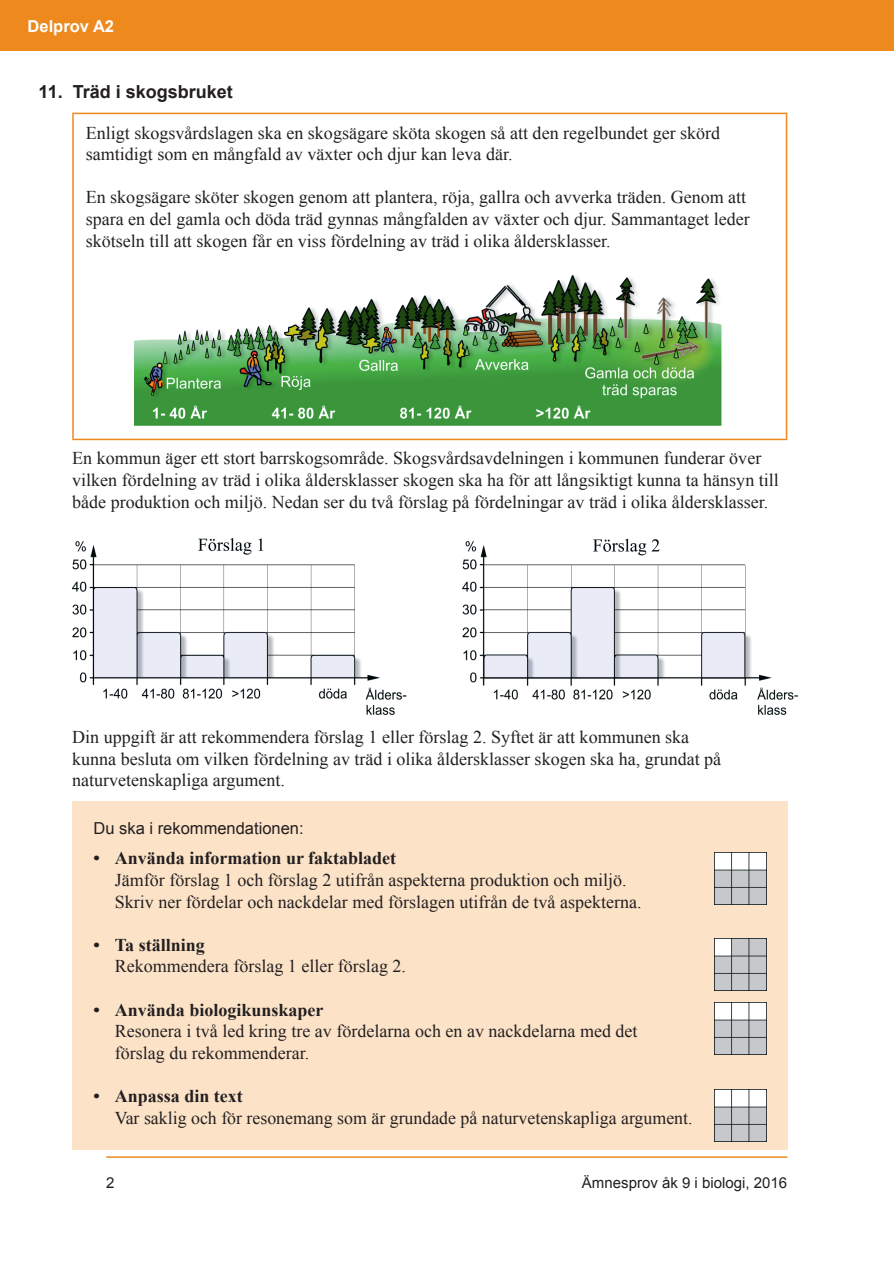
<style>
.page{position:relative;width:895px;height:1264px;background:#fff}
.page>*{position:absolute;margin:0;border:0;box-sizing:border-box;transform-origin:0 0}
.t1{font:18px/21.6px "Times New Roman";color:#231f20}
.t2{font:700 18px "Times New Roman";color:#231f20}
.t3{font:700 18px "Arial";color:#231f20}
.t4{font:16.5px "Arial";color:#231f20}
.t5{font:700 16.5px "Arial";color:#fff}
.t6{font:15px "Arial";color:#231f20}
</style>
<div class="page">
<div style="left:0;top:0;width:893px;height:51px;background:#ed891d"></div>
<hr style="left:106px;top:1156px;width:681px;height:1px;background:#ed891d">
<hr style="left:72px;top:114px;width:2px;height:324px;background:#ed891d">
<hr style="left:72px;top:113px;width:715px;height:1px;background:#ed891d">
<hr style="left:785px;top:114px;width:2px;height:324px;background:#ed891d">
<hr style="left:72px;top:438px;width:715px;height:2px;background:#ed891d">
<img style="left:134px;top:275px;width:588px;height:151px">
<img style="left:72px;top:539px;width:725px;height:175px">
<div style="left:72px;top:801px;width:715px;height:348px;background:#fce3c8"></div>
<img style="left:714px;top:852px;width:51px;height:52px">
<img style="left:714px;top:1002px;width:51px;height:52px">
<img style="left:714px;top:938px;width:51px;height:52px">
<img style="left:714px;top:1089px;width:51px;height:51px">
<p class="t5" style="left:28px;top:15px;width:88px">Delprov A2</p>
<p class="t3" style="left:39px;top:80px;width:26px">11.</p>
<p class="t3" style="left:73px;top:80px;width:162px">Träd i skogsbruket</p>
<p class="t1" style="left:86px;top:121px;width:635px">Enligt skogsvårdslagen ska en skogsägare sköta skogen så att den regelbundet ger skörd samtidigt som en mångfald av växter och djur kan leva där.</p>
<p class="t1" style="left:86px;top:186px;width:665px">En skogsägare sköter skogen genom att plantera, röja, gallra och avverka träden. Genom att spara en del gamla och döda träd gynnas mångfalden av växter och djur. Sammantaget leder skötseln till att skogen får en viss fördelning av träd i olika åldersklasser.</p>
<p class="t1" style="left:72px;top:447px;width:707px">En kommun äger ett stort barrskogsområde. Skogsvårdsavdelningen i kommunen funderar över vilken fördelning av träd i olika åldersklasser skogen ska ha för att långsiktigt kunna ta hänsyn till både produktion och miljö. Nedan ser du två förslag på fördelningar av träd i olika åldersklasser.</p>
<p class="t1" style="left:72px;top:725px;width:650px">Din uppgift är att rekommendera förslag 1 eller förslag 2. Syftet är att kommunen ska kunna besluta om vilken fördelning av träd i olika åldersklasser skogen ska ha, grundat på naturvetenskapliga argument.</p>
<p class="t4" style="left:93px;top:817px;width:211px">Du ska i rekommendationen:</p>
<p class="t2" style="left:93px;top:845px;width:304px">• Använda information ur faktabladet</p>
<p class="t1" style="left:115px;top:868px;width:528px">Jämför förslag 1 och förslag 2 utifrån aspekterna produktion och miljö.<br>Skriv ner fördelar och nackdelar med förslagen utifrån de två aspekterna.</p>
<p class="t2" style="left:93px;top:932px;width:113px">• Ta ställning</p>
<p class="t1" style="left:115px;top:955px;width:292px">Rekommendera förslag 1 eller förslag 2.</p>
<p class="t2" style="left:93px;top:997px;width:231px">• Använda biologikunskaper</p>
<p class="t1" style="left:115px;top:1020px;width:524px">Resonera i två led kring tre av fördelarna och en av nackdelarna med det förslag du rekommenderar.</p>
<p class="t2" style="left:93px;top:1083px;width:151px">• Anpassa din text</p>
<p class="t1" style="left:115px;top:1106px;width:579px">Var saklig och för resonemang som är grundade på naturvetenskapliga argument.</p>
<p class="t6" style="left:106px;top:1172px;width:10px">2</p>
<p class="t6" style="left:581px;top:1173px;width:207px">Ämnesprov åk 9 i biologi, 2016</p>
</div>
